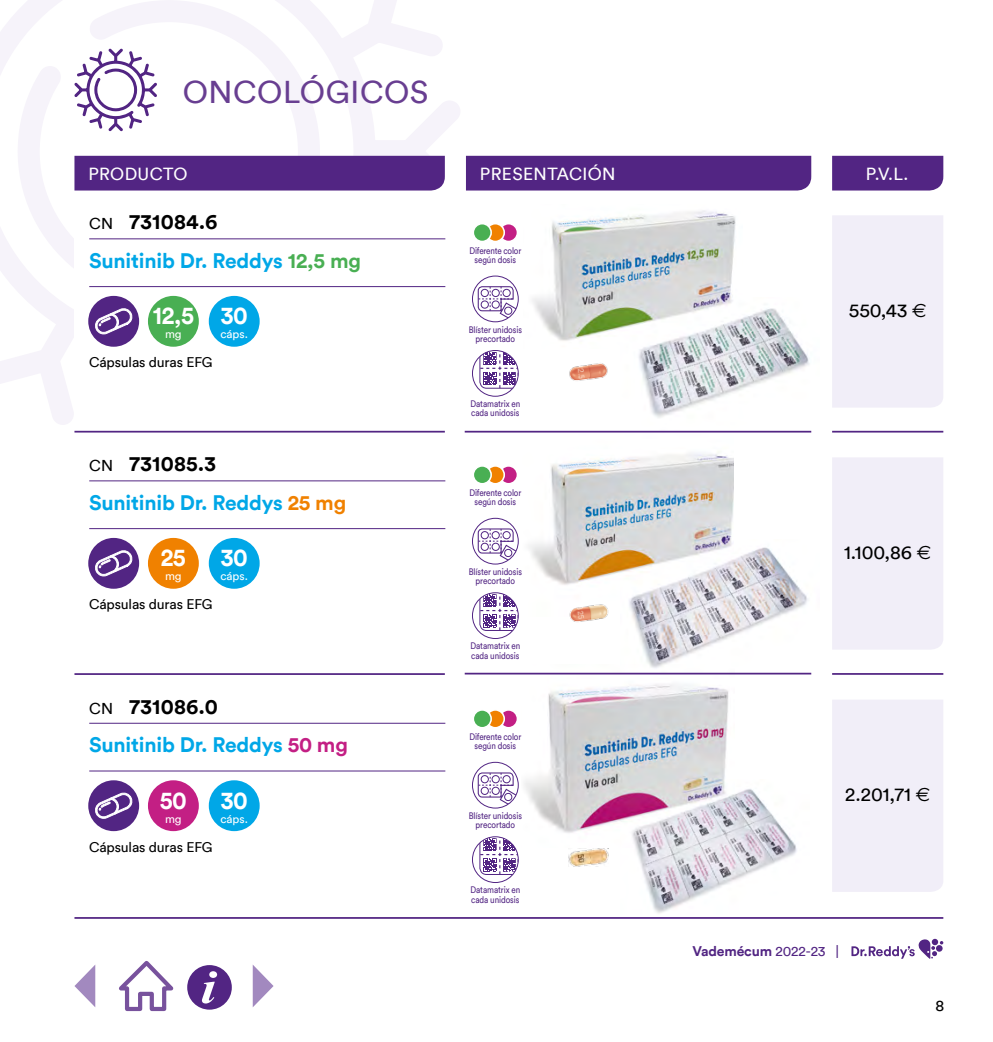
<style>
.page{position:relative;width:993px;height:1042px;background:#fff}
.page>*{position:absolute;margin:0;border:0;box-sizing:border-box;transform-origin:0 0}
.t1{font:31.5px "Circular";letter-spacing:.02em;color:#683e91}
.t2{font:700 24.68px "Circular";letter-spacing:-.025em;color:#fff;scale:.95 1}
.t3{font:700 21px "Circular";letter-spacing:-.01em;color:#00a7e7}
.t4{font:700 21px "Circular";letter-spacing:.005em;color:#000}
.t5{font:19.25px "Circular";color:#000}
.t6{font:17.5px "Circular";letter-spacing:.02em;color:#fff}
.t7{font:15.75px "Circular";color:#000}
.t8{font:14px "Circular";letter-spacing:-.01em;color:#000}
.t9{font:700 14px "Circular";letter-spacing:-.01em;color:#522583}
.t10{font:11.55px "Circular";color:#fff}
.t11{font:9.45px "Circular";letter-spacing:-.01em;color:#522583;scale:.85 1}
.s1{font-weight:400;font-size:15.75px}
.s2{color:#49af53}
.s3{color:#f08100}
.s4{color:#c31f84}
.s5{font-family:"Euro Sans"}
.s6{font-weight:400}
</style>
<div class="page">
<svg style="left:0;top:18px;width:471px;height:366px"></svg>
<svg style="left:12px;top:0;width:62px;height:425px"></svg>
<svg style="left:74px;top:965px;width:21px;height:42px"></svg>
<svg style="left:253px;top:965px;width:20px;height:42px"></svg>
<svg style="left:119px;top:961px;width:55px;height:51px"></svg>
<div style="left:187px;top:965px;width:45px;height:44px;background:#522583;border-radius:50%"></div>
<svg style="left:202px;top:971px;width:15px;height:32px"></svg>
<svg style="left:851px;top:939px;width:92px;height:20px"></svg>
<div style="left:74px;top:156px;width:869px;height:761px;background:#fff"></div>
<img style="left:518px;top:451px;width:215px;height:165px">
<img style="left:521px;top:672px;width:208px;height:161px">
<img style="left:532px;top:210px;width:204px;height:131px">
<img style="left:620px;top:297px;width:192px;height:136px">
<img style="left:620px;top:539px;width:192px;height:142px">
<img style="left:620px;top:780px;width:177px;height:133px">
<div style="left:832px;top:215px;width:111px;height:193px;background:#f1eef8"></div>
<div style="left:832px;top:457px;width:111px;height:192px;background:#f1eef8"></div>
<div style="left:832px;top:700px;width:111px;height:192px;background:#f1eef8"></div>
<svg style="left:73px;top:0;width:371px;height:200px"></svg>
<div style="left:466px;top:156px;width:345px;height:34px;background:#522583"></div>
<div style="left:832px;top:156px;width:111px;height:34px;background:#522583"></div>
<hr style="left:74px;top:431px;width:370px;height:1px;background:#522583">
<hr style="left:74px;top:673px;width:370px;height:2px;background:#522583">
<hr style="left:74px;top:917px;width:869px;height:2px;background:#522583">
<hr style="left:464px;top:431px;width:347px;height:1px;background:#522583">
<hr style="left:464px;top:673px;width:347px;height:1px;background:#522583">
<hr style="left:831px;top:431px;width:112px;height:1px;background:#522583">
<hr style="left:89px;top:238px;width:356px;height:1px;background:#522583">
<hr style="left:89px;top:480px;width:356px;height:1px;background:#522583">
<hr style="left:89px;top:723px;width:356px;height:1px;background:#522583">
<hr style="left:89px;top:286px;width:356px;height:1px;background:#522583">
<hr style="left:831px;top:673px;width:112px;height:2px;background:#522583">
<div style="left:148px;top:296px;width:51px;height:51px;background:#49af53;border-radius:50%"></div>
<div style="left:209px;top:296px;width:50px;height:51px;background:#00a7e7;border-radius:50%"></div>
<hr style="left:89px;top:528px;width:356px;height:1px;background:#522583">
<hr style="left:89px;top:770px;width:356px;height:1px;background:#522583">
<div style="left:148px;top:538px;width:51px;height:51px;background:#f08100;border-radius:50%"></div>
<div style="left:148px;top:780px;width:51px;height:51px;background:#c31f84;border-radius:50%"></div>
<div style="left:209px;top:538px;width:50px;height:51px;background:#00a7e7;border-radius:50%"></div>
<div style="left:209px;top:780px;width:50px;height:51px;background:#00a7e7;border-radius:50%"></div>
<div style="left:499px;top:466px;width:18px;height:18px;background:#c31f84;border-radius:50%"></div>
<div style="left:498px;top:465px;width:20px;height:19px;border:2px solid #fff;border-radius:50%"></div>
<div style="left:486px;top:466px;width:18px;height:18px;background:#f08100;border-radius:50%"></div>
<div style="left:485px;top:465px;width:20px;height:19px;border:2px solid #fff;border-radius:50%"></div>
<div style="left:473px;top:466px;width:18px;height:18px;background:#49af53;border-radius:50%"></div>
<div style="left:472px;top:465px;width:20px;height:19px;border:2px solid #fff;border-radius:50%"></div>
<svg style="left:472px;top:518px;width:46px;height:46px"></svg>
<svg style="left:477px;top:528px;width:41px;height:33px"></svg>
<div style="left:472px;top:518px;width:46px;height:46px;border:1px solid #522583;border-radius:50%"></div>
<svg style="left:479px;top:593px;width:39px;height:38px"></svg>
<div style="left:472px;top:592px;width:46px;height:47px;border:1px solid #522583;border-radius:50%"></div>
<div style="left:499px;top:710px;width:18px;height:18px;background:#c31f84;border-radius:50%"></div>
<div style="left:498px;top:709px;width:20px;height:19px;border:2px solid #fff;border-radius:50%"></div>
<div style="left:486px;top:710px;width:18px;height:18px;background:#f08100;border-radius:50%"></div>
<div style="left:485px;top:709px;width:20px;height:19px;border:2px solid #fff;border-radius:50%"></div>
<div style="left:473px;top:710px;width:18px;height:18px;background:#49af53;border-radius:50%"></div>
<div style="left:472px;top:709px;width:20px;height:19px;border:2px solid #fff;border-radius:50%"></div>
<svg style="left:472px;top:762px;width:46px;height:46px"></svg>
<svg style="left:477px;top:772px;width:41px;height:33px"></svg>
<div style="left:472px;top:762px;width:46px;height:46px;border:1px solid #522583;border-radius:50%"></div>
<svg style="left:479px;top:837px;width:39px;height:38px"></svg>
<div style="left:472px;top:836px;width:46px;height:47px;border:1px solid #522583;border-radius:50%"></div>
<div style="left:499px;top:224px;width:18px;height:17px;background:#c31f84;border-radius:50%"></div>
<div style="left:498px;top:223px;width:20px;height:19px;border:2px solid #fff;border-radius:50%"></div>
<div style="left:486px;top:224px;width:18px;height:17px;background:#f08100;border-radius:50%"></div>
<div style="left:485px;top:223px;width:20px;height:19px;border:2px solid #fff;border-radius:50%"></div>
<div style="left:473px;top:224px;width:18px;height:17px;background:#49af53;border-radius:50%"></div>
<div style="left:472px;top:223px;width:20px;height:19px;border:2px solid #fff;border-radius:50%"></div>
<svg style="left:472px;top:276px;width:46px;height:46px"></svg>
<svg style="left:477px;top:286px;width:41px;height:33px"></svg>
<div style="left:472px;top:276px;width:46px;height:46px;border:1px solid #522583;border-radius:50%"></div>
<svg style="left:472px;top:350px;width:46px;height:46px"></svg>
<svg style="left:479px;top:350px;width:39px;height:39px"></svg>
<div style="left:472px;top:350px;width:46px;height:47px;border:1px solid #522583;border-radius:50%"></div>
<img style="left:569px;top:363px;width:39px;height:18px">
<img style="left:568px;top:604px;width:40px;height:18px">
<img style="left:568px;top:848px;width:40px;height:18px">
<div style="left:88px;top:296px;width:51px;height:51px;background:#522583;border-radius:50%"></div>
<svg style="left:95px;top:308px;width:38px;height:27px"></svg>
<div style="left:88px;top:538px;width:51px;height:51px;background:#522583;border-radius:50%"></div>
<svg style="left:95px;top:550px;width:38px;height:27px"></svg>
<div style="left:88px;top:780px;width:51px;height:51px;background:#522583;border-radius:50%"></div>
<svg style="left:95px;top:792px;width:38px;height:27px"></svg>
<p class="t1" style="left:183px;top:70px;width:247px">ONCOLÓGICOS</p>
<p class="t6" style="left:88px;top:162px;width:100px">PRODUCTO</p>
<p class="t6" style="left:479px;top:162px;width:137px">PRESENTACIÓN</p>
<p class="t6" style="left:865px;top:162px;width:44px">P.V.L.</p>
<p class="t4" style="left:89px;top:208px;width:130px"><span class="s1">CN</span> 731084.6</p>
<p class="t3" style="left:89px;top:246px;width:273px">Sunitinib Dr. Reddys <span class="s2">12,5 mg</span></p>
<p class="t2" style="left:153px;top:299px;width:45px">12,5</p>
<p class="t10" style="left:165px;top:326px;width:18px">mg</p>
<p class="t8" style="left:89px;top:353px;width:125px">Cápsulas duras EFG</p>
<p class="t2" style="left:221px;top:299px;width:30px">30</p>
<p class="t10" style="left:220px;top:326px;width:29px">cáps.</p>
<p class="t4" style="left:89px;top:450px;width:128px"><span class="s1">CN</span> 731085.3</p>
<p class="t3" style="left:89px;top:488px;width:258px">Sunitinib Dr. Reddys <span class="s3">25 mg</span></p>
<p class="t2" style="left:161px;top:540px;width:28px">25</p>
<p class="t10" style="left:165px;top:568px;width:18px">mg</p>
<p class="t8" style="left:89px;top:595px;width:125px">Cápsulas duras EFG</p>
<p class="t2" style="left:221px;top:540px;width:30px">30</p>
<p class="t10" style="left:220px;top:568px;width:29px">cáps.</p>
<p class="t4" style="left:89px;top:692px;width:130px"><span class="s1">CN</span> 731086.0</p>
<p class="t3" style="left:89px;top:730px;width:260px">Sunitinib Dr. Reddys <span class="s4">50 mg</span></p>
<p class="t2" style="left:160px;top:783px;width:30px">50</p>
<p class="t10" style="left:165px;top:811px;width:18px">mg</p>
<p class="t8" style="left:89px;top:837px;width:125px">Cápsulas duras EFG</p>
<p class="t2" style="left:221px;top:783px;width:30px">30</p>
<p class="t10" style="left:220px;top:811px;width:29px">cáps.</p>
<p class="t11" style="left:469px;top:244px;width:63px">Diferente color</p>
<p class="t11" style="left:474px;top:253px;width:50px">según dosis</p>
<p class="t11" style="left:468px;top:323px;width:64px">Blíster unidosis</p>
<p class="t11" style="left:475px;top:332px;width:48px">precortado</p>
<p class="t11" style="left:470px;top:397px;width:60px">Datamatrix en</p>
<p class="t11" style="left:471px;top:407px;width:58px">cada unidosis</p>
<p class="t11" style="left:469px;top:486px;width:63px">Diferente color</p>
<p class="t11" style="left:474px;top:496px;width:50px">según dosis</p>
<p class="t11" style="left:468px;top:565px;width:64px">Blíster unidosis</p>
<p class="t11" style="left:475px;top:574px;width:48px">precortado</p>
<p class="t11" style="left:470px;top:639px;width:60px">Datamatrix en</p>
<p class="t11" style="left:471px;top:649px;width:58px">cada unidosis</p>
<p class="t11" style="left:469px;top:730px;width:63px">Diferente color</p>
<p class="t11" style="left:474px;top:740px;width:50px">según dosis</p>
<p class="t11" style="left:468px;top:809px;width:64px">Blíster unidosis</p>
<p class="t11" style="left:475px;top:818px;width:48px">precortado</p>
<p class="t11" style="left:470px;top:883px;width:60px">Datamatrix en</p>
<p class="t11" style="left:471px;top:893px;width:58px">cada unidosis</p>
<p class="t5" style="left:848px;top:297px;width:79px">550,43 <span class="s5">E</span></p>
<p class="t5" style="left:844px;top:539px;width:88px">1.100,86 <span class="s5">E</span></p>
<p class="t5" style="left:845px;top:782px;width:86px">2.201,71 <span class="s5">E</span></p>
<p class="t9" style="left:692px;top:941px;width:148px">Vademécum <span class="s6">2022-23 |</span></p>
<p class="t7" style="left:935px;top:995px;width:10px">8</p>
</div>
